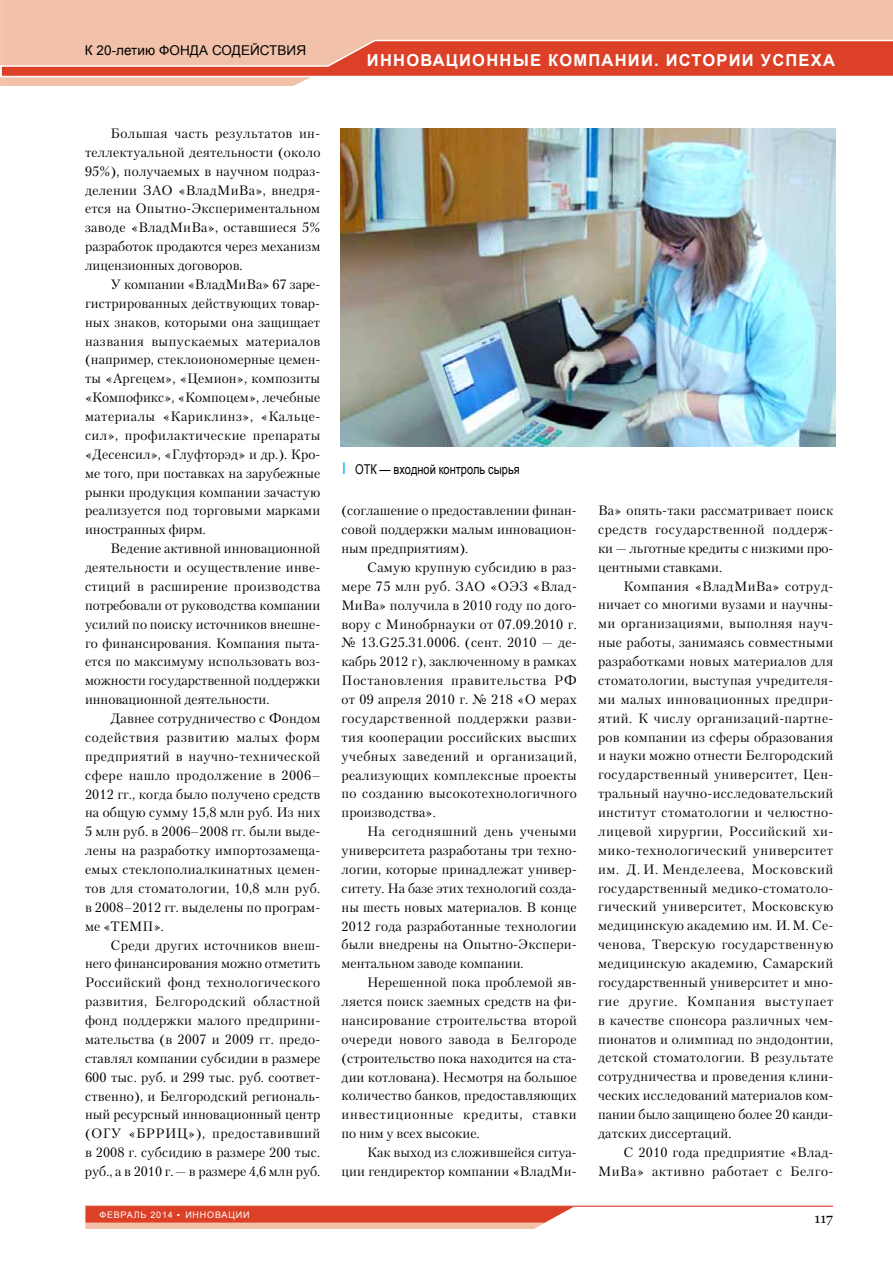
<style>
.page{position:relative;width:893px;height:1263px;background:#fff}
.page>*{position:absolute;margin:0;border:0;box-sizing:border-box;transform-origin:0 0}
.t1{font:700 16.5px "Arial";letter-spacing:.075em;color:#fff}
.t2{font:13.5px/18.9px "Petersburg C";letter-spacing:.005em;color:#000;text-align:justify}
.t3{font:13.5px/18.9px "Petersburg C";letter-spacing:.035em;color:#000;text-align:right}
.t4{font:13.5px "Arial Narrow";color:#000}
.t5{font:13.5px "Arial";letter-spacing:.005em;color:#000}
.t6{font:13.5px "Georgia";color:#000}
.t7{font:9px "Arial";letter-spacing:.09em;color:#fff}
.s1{font-size:16.5px;color:#00aeef}
</style>
<div class="page">
<svg style="left:85px;top:1207px;width:489px;height:22px;background:#e36b54"></svg>
<hr style="left:85px;top:1206px;width:748px;height:1px;background:#dc4128">
<hr style="left:0;top:0;width:1px;height:86px;background:#f2c1aa">
<svg style="left:1px;top:0;width:892px;height:86px;background:#f3c8b3"></svg>
<svg style="left:0;top:39px;width:893px;height:39px;background:#e57660"></svg>
<img style="left:341px;top:128px;width:494px;height:318px">
<p class="t5" style="left:85px;top:42px;width:223px">К 20-летию Фонда содействия</p>
<p class="t1" style="left:367px;top:49px;width:235px">Инновационн ые компании</p>
<p class="t1" style="left:654px;top:49px;width:76px">. Истории</p>
<p class="t1" style="left:761px;top:49px;width:13px">усп</p>
<p class="t1" style="left:799px;top:49px;width:35px">еха</p>
<p class="t2" style="left:85px;top:124px;width:237px;text-indent:26px">Большая часть результатов ин&shy;теллектуальной деятельности (около 95%), получаемых в научном подраз&shy;делении ЗАО «ВладМиВа», внедря&shy;ется на Опытно-Экспериментальном заводе «ВладМиВа», оставшиеся 5% разработок продаются через механизм лицензионных договоров.</p>
<p class="t2" style="left:85px;top:275px;width:237px;text-indent:26px">У компании «ВладМиВа» 67 заре&shy;гистрированных действующих товар&shy;ных знаков, которыми она защищает названия выпускаемых материалов (например, стеклоиономерные цемен&shy;ты «Аргецем», «Цемион», композиты «Компофикс», «Компоцем», лечебные материалы «Кариклинз», «Кальце&shy;сил», профилактические препараты «Десенсил», «Глуфторэд» и др.). Кро&shy;ме того, при поставках на зарубежные рынки продукция компании зачастую реализуется под торговыми марками иностранных фирм.</p>
<p class="t2" style="left:85px;top:539px;width:237px;text-indent:26px">Ведение активной инновационной деятельности и осуществление инве&shy;стиций в расширение производства потребовали от руководства компании усилий по поиску источников внешне&shy;го финансирования. Компания пыта&shy;ется по максимуму использовать воз&shy;можности государственной поддержки инновационной деятельности.</p>
<p class="t2" style="left:85px;top:709px;width:237px;text-indent:26px">Давнее сотрудничество с Фондом содействия развитию малых форм предприятий в научно-технической сфере нашло продолжение в 2006– 2012 гг., когда было получено средств на общую сумму 15,8 млн руб. Из них 5 млн руб. в 2006–2008 гг. были выде&shy;лены на разработку импортозамеща&shy;емых стеклополиалкинатных цемен&shy;тов для стоматологии, 10,8 млн руб. в 2008–2012 гг. выделены по програм&shy;ме «ТЕМП».</p>
<p class="t2" style="left:85px;top:935px;width:237px;text-indent:26px">Среди других источников внеш&shy;него финансирования можно отметить Российский фонд технологического развития, Белгородский областной фонд поддержки малого предприни&shy;мательства (в 2007 и 2009 гг. предо&shy;ставлял компании субсидии в размере 600 тыс. руб. и 299 тыс. руб. соответ&shy;ственно), и Белгородский региональ&shy;ный ресурсный инновационный центр (ОГУ «БРРИЦ»), предоставивший в 2008 г. субсидию в размере 200 тыс. руб., а в 2010 г.— в размере 4,6 млн руб.</p>
<p class="t7" style="left:99px;top:1209px;width:152px">февраль 2014 ▪ инновации</p>
<p class="t4" style="left:342px;top:460px;width:179px"><span class="s1">I</span> ОТК — входной контроль сырья</p>
<p class="t2" style="left:342px;top:501px;width:237px">(соглашение о предоставлении финан&shy;совой поддержки малым инновацион&shy;ным предприятиям).</p>
<p class="t2" style="left:341px;top:557px;width:237px;text-indent:26px">Самую крупную субсидию в раз&shy;мере 75 млн руб. ЗАО «ОЭЗ «Влад-МиВа» получила в 2010 году по дого&shy;вору с Минобрнауки от 07.09.2010 г. № 13.G25.31.0006. (сент. 2010 — де&shy;кабрь 2012 г), заключенному в рамках Постановления правительства РФ от 09 апреля 2010 г. № 218 «О мерах государственной поддержки разви&shy;тия кооперации российских высших учебных заведений и организаций, реализующих комплексные проекты по созданию высокотехнологичного производства».</p>
<p class="t2" style="left:341px;top:822px;width:237px;text-indent:26px">На сегодняшний день учеными университета разработаны три техно&shy;логии, которые принадлежат универ&shy;ситету. На базе этих технологий созда&shy;ны шесть новых материалов. В конце 2012 года разработанные технологии были внедрены на Опытно-Экспери&shy;ментальном заводе компании.</p>
<p class="t2" style="left:341px;top:973px;width:237px;text-indent:26px">Нерешенной пока проблемой яв&shy;ляется поиск заемных средств на фи&shy;нансирование строительства второй очереди нового завода в Белгороде (строительство пока находится на ста&shy;дии котлована). Несмотря на большое количество банков, предоставляющих инвестиционные кредиты, ставки по ним у всех высокие.</p>
<p class="t2" style="left:341px;top:1143px;width:237px;text-align:right">Как выход из сложившейся ситуа&shy;ции гендиректор компании «ВладМи-</p>
<p class="t2" style="left:598px;top:501px;width:237px">Ва» опять-таки рассматривает поиск средств государственной поддерж&shy;ки — льготные кредиты с низкими про&shy;центными ставками.</p>
<p class="t2" style="left:598px;top:576px;width:237px;text-indent:26px">Компания «ВладМиВа» сотруд&shy;ничает со многими вузами и научны&shy;ми организациями, выполняя науч&shy;ные работы, занимаясь совместными разработками новых материалов для стоматологии, выступая учредителя&shy;ми малых инновационных предпри&shy;ятий. К числу организаций-партне&shy;ров компании из сферы образования и науки можно отнести Белгородский государственный университет, Цен&shy;тральный научно-исследовательский институт стоматологии и челюстно&shy;лицевой хирургии, Российский хи&shy;мико-технологический университет им. Д. И. Менделеева, Московский государственный медико-стоматоло&shy;гический университет, Московскую медицинскую академию им. И.М. Се&shy;ченова, Тверскую государственную медицинскую академию, Самарский государственный университет и мно&shy;гие другие. Компания выступает в качестве спонсора различных чем&shy;пионатов и олимпиад по эндодонтии, детской стоматологии. В результате сотрудничества и проведения клини&shy;ческих исследований материалов ком&shy;пании было защищено более 20 канди&shy;датских диссертаций.</p>
<p class="t3" style="left:598px;top:1142px;width:237px">С 2010 года предприятие «Влад-<br>МиВа» активно работает с Белго-</p>
<p class="t6" style="left:814px;top:1210px;width:20px">117</p>
</div>
